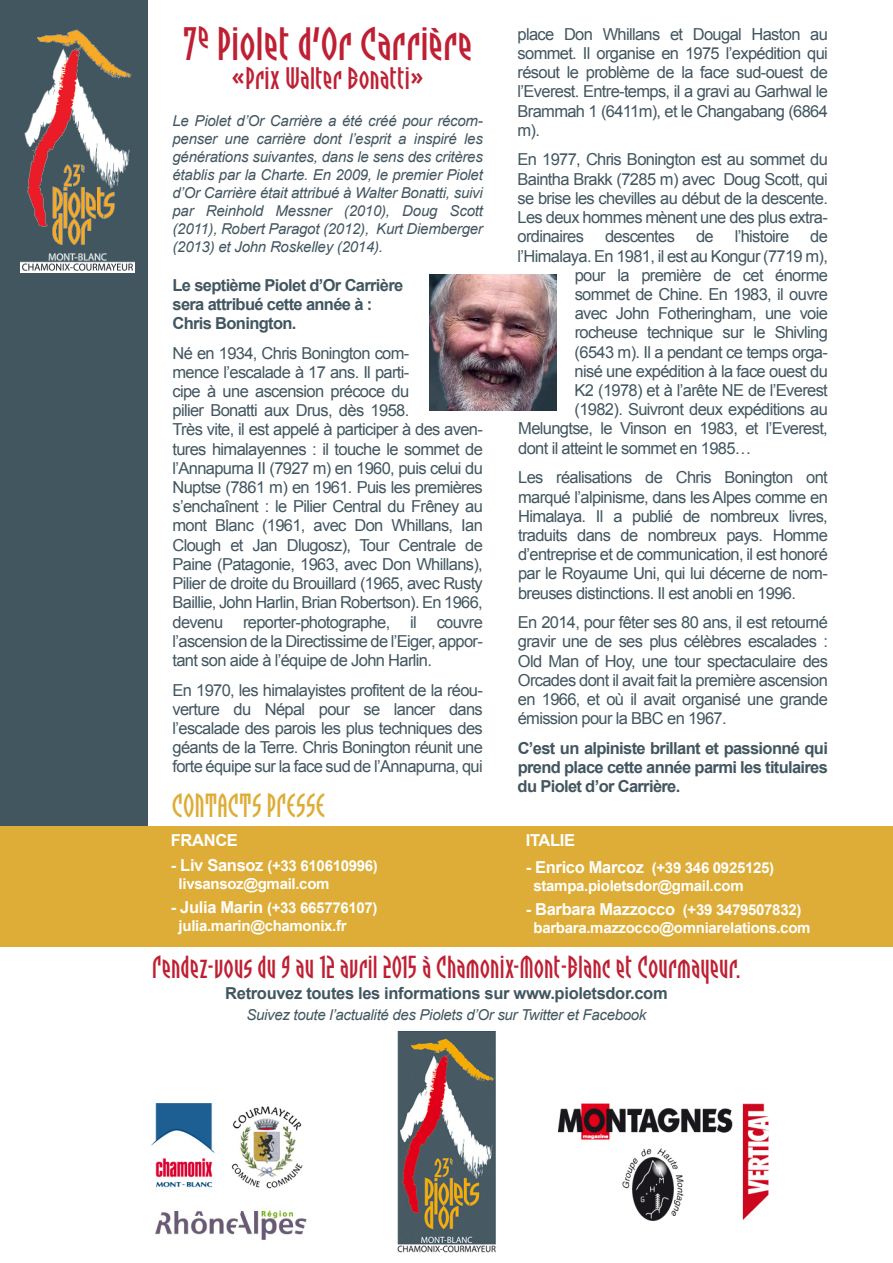
<style>
.page{position:relative;width:893px;height:1263px;background:#fff}
.page>*{position:absolute;margin:0;border:0;box-sizing:border-box;transform-origin:0 0}
.t1{font:41.85px "Tyson";letter-spacing:.05em;color:#bf1f33;scale:1.08 1}
.t2{font:30px "Tyson";letter-spacing:.05em;color:#dead37}
.t3{font:28.5px "Tyson";letter-spacing:.05em;color:#bf1f33}
.t4{font:27.9px "Tyson";letter-spacing:.05em;color:#bf1f33;scale:1.08 1}
.t5{font:16.5px/19.2px "Arial";letter-spacing:-.04em;color:#425660;text-align:justify}
.t6{font:700 16.5px/19.2px "Arial";letter-spacing:-.04em;color:#425660}
.t7{font:700 16.5px "Arial";letter-spacing:-.02em;color:#425660}
.t8{font:700 16.5px "Arial";letter-spacing:-.02em;color:#fff}
.t9{font:italic 15px/18px "Arial";letter-spacing:-.02em;color:#425660;text-align:justify}
.t10{font:700 15px/18px "Arial";letter-spacing:-.02em;color:#fff}
.s1{font-size:16.5px}
.s2{font-size:15px}
</style>
<div class="page">
<div style="left:0;top:0;width:148px;height:1263px;background:#425660"></div>
<div style="left:0;top:923px;width:893px;height:340px;background:#fff"></div>
<img style="left:21px;top:29px;width:114px;height:243px">
<img style="left:151px;top:1031px;width:618px;height:221px">
<img style="left:429px;top:274px;width:128px;height:136px">
<div style="left:0;top:826px;width:893px;height:120px;background:#dead37"></div>
<h1 class="t1" style="left:184px;top:21px;width:267px">7<sup>e</sup> Piolet d’Or Carrière</h1>
<h3 class="t4" style="left:232px;top:63px;width:178px">«Prix Walter Bonatti»</h3>
<p class="t9" style="left:172px;top:112px;width:312px">Le Piolet d’Or Carrière a été créé pour récom&shy;penser une carrière dont l’esprit a inspiré les générations suivantes, dans le sens des critères établis par la Charte. En 2009, le premier Piolet d’Or Carrière était attribué à Walter Bonatti, suivi par Reinhold Messner (2010), Doug Scott (2011), Robert Paragot (2012), Kurt Diemberger (2013) et John Roskelley (2014).</p>
<p class="t6" style="left:172px;top:276px;width:232px">Le septième Piolet d’Or Carrière sera attribué cette année à :<br>Chris Bonington.</p>
<p class="t5" style="left:172px;top:343px;width:312px;text-align:left">Né en 1934, Chris Bonington com-<br>mence l’escalade à 17 ans. Il parti-<br>cipe à une ascension précoce du<br>pilier Bonatti aux Drus, dès 1958.<br>Très vite, il est appelé à participer à des aven&shy;tures himalayennes : il touche le sommet de l’Annapurna II (7927 m) en 1960, puis celui du Nuptse (7861 m) en 1961. Puis les premières s’enchaînent : le Pilier Central du Frêney au mont Blanc (1961, avec Don Whillans, Ian Clough et Jan Dlugosz), Tour Centrale de Paine (Patagonie, 1963, avec Don Whillans), Pilier de droite du Brouillard (1965, avec Rusty Baillie, John Harlin, Brian Robertson). En 1966, devenu reporter-photographe, il couvre l’ascension de la Directissime de l’Eiger, appor&shy;tant son aide à l’équipe de John Harlin.</p>
<p class="t5" style="left:172px;top:680px;width:312px">En 1970, les himalayistes profitent de la réou&shy;verture du Népal pour se lancer dans l’escalade des parois les plus techniques des géants de la Terre. Chris Bonington réunit une forte équipe sur la face sud de l’Annapurna, qui</p>
<h2 class="t2" style="left:172px;top:789px;width:154px">CONTACTS PRESSE</h2>
<p class="t5" style="left:518px;top:24px;width:312px">place Don Whillans et Dougal Haston au sommet. Il organise en 1975 l’expédition qui résout le problème de la face sud-ouest de l’Everest. Entre-temps, il a gravi au Garhwal le Brammah 1 (6411m), et le Changabang (6864 m).</p>
<p class="t5" style="left:518px;top:150px;width:312px">En 1977, Chris Bonington est au sommet du Baintha Brakk (7285 m) avec Doug Scott, qui se brise les chevilles au début de la descente.<br>Les deux hommes mènent une des plus extra&shy;ordinaires</p>
<p class="t5" style="left:605px;top:227px;width:71px">descentes</p>
<p class="t5" style="left:696px;top:227px;width:19px">de</p>
<p class="t5" style="left:735px;top:227px;width:56px">l’histoire</p>
<p class="t5" style="left:810px;top:227px;width:19px">de</p>
<p class="t5" style="left:518px;top:246px;width:312px">l’Himalaya. En 1981, il est au Kongur (7719 m),</p>
<p class="t5" style="left:575px;top:265px;width:255px">pour la première de cet énorme</p>
<p class="t5" style="left:575px;top:285px;width:255px">sommet de Chine. En 1983, il ouvre</p>
<p class="t5" style="left:575px;top:304px;width:255px">avec John Fotheringham, une voie</p>
<p class="t5" style="left:575px;top:323px;width:255px">rocheuse technique sur le Shivling</p>
<p class="t5" style="left:575px;top:342px;width:255px">(6543 m). Il a pendant ce temps orga-</p>
<p class="t5" style="left:575px;top:361px;width:255px">nisé une expédition à la face ouest du</p>
<p class="t5" style="left:575px;top:381px;width:255px">K2 (1978) et à l’arête NE de l’Everest</p>
<p class="t5" style="left:575px;top:400px;width:255px">(1982). Suivront deux expéditions au</p>
<p class="t5" style="left:518px;top:419px;width:311px">Melungtse, le Vinson en 1983, et l’Everest,</p>
<p class="t5" style="left:518px;top:438px;width:235px">dont il atteint le sommet en 1985…</p>
<p class="t5" style="left:518px;top:468px;width:311px">Les réalisations de Chris Bonington ont marqué l’alpinisme, dans les Alpes comme en Himalaya. Il a publié de nombreux livres, traduits dans de nombreux pays. Homme d’entreprise et de communication, il est honoré par le Royaume Uni, qui lui décerne de nom&shy;breuses distinctions. Il est anobli en 1996.</p>
<p class="t5" style="left:518px;top:613px;width:312px">En 2014, pour fêter ses 80 ans, il est retourné gravir une de ses plus célèbres escalades :<br>Old Man of Hoy, une tour spectaculaire des Orcades dont il avait fait la première ascension en 1966, et où il avait organisé une grande émission pour la BBC en 1967.</p>
<p class="t6" style="left:518px;top:739px;width:312px;text-align:justify">C’est un alpiniste brillant et passionné qui prend place cette année parmi les titulaires du Piolet d’or Carrière.</p>
<p class="t8" style="left:171px;top:829px;width:69px">FRANCE</p>
<p class="t10" style="left:179px;top:857px;width:201px;text-indent:-8px"><span class="s1">- Liv Sansoz</span> (+33 610610996) livsansoz@gmail.com</p>
<p class="t10" style="left:179px;top:899px;width:200px;text-indent:-8px"><span class="s1">- Julia Marin</span> (+33 665776107) julia.marin@chamonix.fr</p>
<h3 class="t3" style="left:153px;top:951px;width:588px">Rendez-vous du 9 au 12 avril 2015 à Chamonix-Mont-Blanc et Courmayeur.</h3>
<p class="t7" style="left:225px;top:982px;width:444px">Retrouvez toutes les informations sur www.pioletsdor.com</p>
<p class="t9" style="left:247px;top:1006px;width:401px">Suivez toute l’actualité des Piolets d’Or sur Twitter et Facebook</p>
<p class="t8" style="left:526px;top:829px;width:51px">ITALIE</p>
<p class="t10" style="left:533px;top:859px;width:242px;text-indent:-8px"><span class="s1">- Enrico Marcoz</span> (+39 346 0925125) stampa.pioletsdor@gmail.com</p>
<p class="t8" style="left:526px;top:898px;width:277px">- Barbara Mazzocco <span class="s2">(+39 3479507832)</span></p>
<p class="t10" style="left:533px;top:919px;width:279px">barbara.mazzocco@omniarelations.com</p>
</div>
